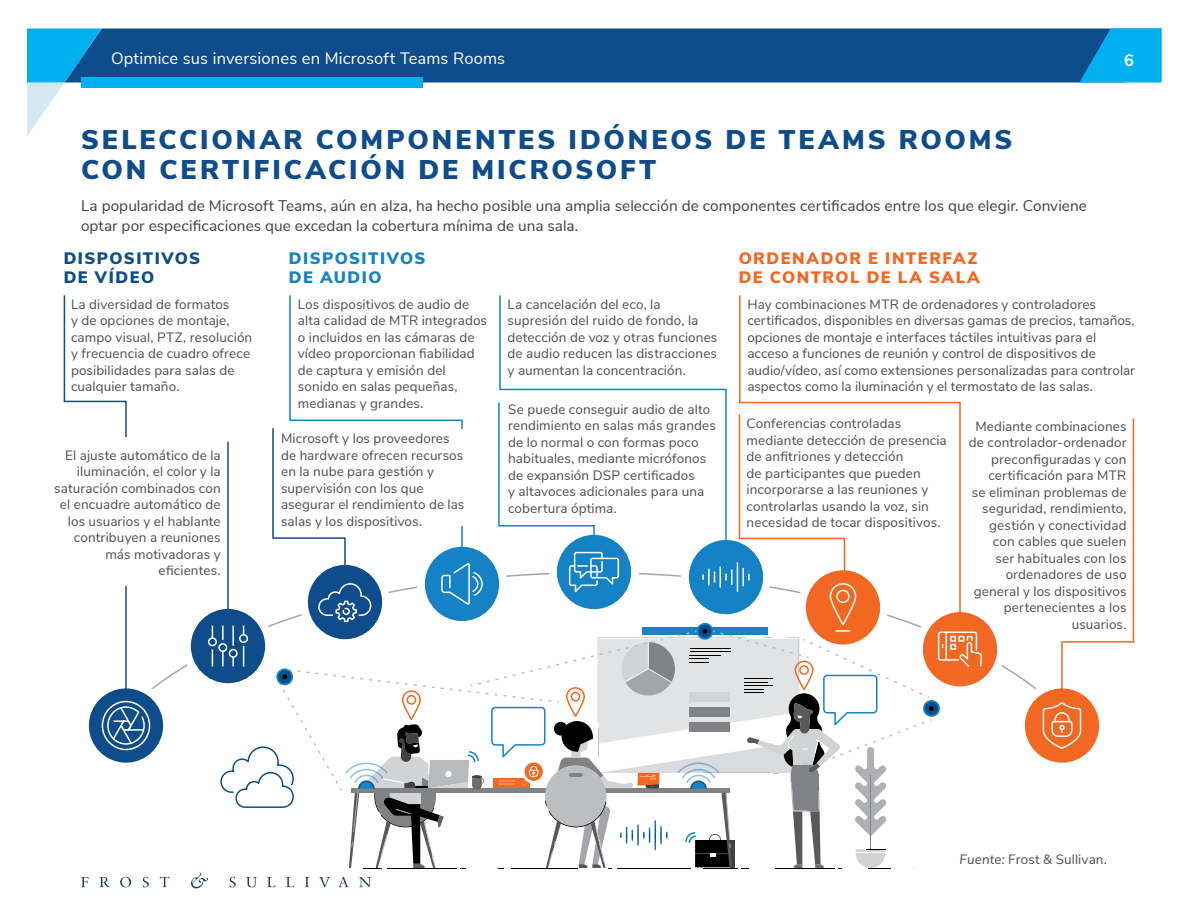
<style>
.page{position:relative;width:1188px;height:918px;background:#fff}
.page>*{position:absolute;margin:0;border:0;box-sizing:border-box;transform-origin:0 0}
.t1{font:900 27px/30px "Nunito Sans";letter-spacing:.105em;color:#0e4c8b}
.t2{font:16.5px "Nunito Sans";letter-spacing:.01em;color:#fff}
.t3{font:900 16.5px/19.5px "Nunito Sans";letter-spacing:.09em;color:#f26722}
.t4{font:900 16.5px/19.5px "Nunito Sans";letter-spacing:.085em;color:#0e4c8b}
.t5{font:900 16.5px/19.5px "Nunito Sans";letter-spacing:.085em;color:#1582c5}
.t6{font:700 16.5px "Nunito Sans";color:#fff}
.t7{font:15.3px/20.2px "Nunito Sans";letter-spacing:.005em;color:#414042}
.t8{font:13.5px/16.5px "Nunito Sans";letter-spacing:.01em;color:#4d4d4f}
.s1{font-style:italic}
</style>
<div class="page">
<div style="left:89px;top:688px;width:74px;height:75px;background:#0e4c8b;border-radius:50%"></div>
<div style="left:191px;top:609px;width:74px;height:74px;background:#0e4c8b;border-radius:50%"></div>
<div style="left:923px;top:612px;width:74px;height:74px;background:#f26722;border-radius:50%"></div>
<div style="left:1025px;top:688px;width:74px;height:75px;background:#f26722;border-radius:50%"></div>
<svg style="left:289px;top:295px;width:2px;height:106px"></svg>
<svg style="left:499px;top:295px;width:228px;height:106px"></svg>
<svg style="left:1042px;top:418px;width:93px;height:332px"></svg>
<svg style="left:212px;top:650px;width:1px;height:16px"></svg>
<svg style="left:220px;top:401px;width:763px;height:468px"></svg>
<div style="left:208px;top:637px;width:9px;height:10px;border:2px solid #fff;border-radius:50%"></div>
<div style="left:218px;top:643px;width:10px;height:9px;border:2px solid #fff;border-radius:50%"></div>
<div style="left:229px;top:649px;width:9px;height:9px;border:2px solid #fff;border-radius:50%"></div>
<div style="left:239px;top:634px;width:9px;height:9px;border:2px solid #fff;border-radius:50%"></div>
<svg style="left:63px;top:295px;width:83px;height:450px"></svg>
<div style="left:102px;top:701px;width:48px;height:49px;border:2px solid #fff;border-radius:50%"></div>
<div style="left:102px;top:28px;width:1060px;height:54px;background:#0e4c8b"></div>
<div style="left:81px;top:77px;width:341px;height:11px;background:#00b0f0"></div>
<svg style="left:27px;top:28px;width:75px;height:108px"></svg>
<svg style="left:1079px;top:29px;width:83px;height:54px;background:#059ddc"></svg>
<svg style="left:81px;top:877px;width:8px;height:10px"></svg>
<svg style="left:100px;top:877px;width:10px;height:10px"></svg>
<svg style="left:120px;top:877px;width:11px;height:10px"></svg>
<svg style="left:143px;top:877px;width:6px;height:10px"></svg>
<svg style="left:160px;top:877px;width:9px;height:10px"></svg>
<svg style="left:229px;top:877px;width:7px;height:10px"></svg>
<svg style="left:246px;top:877px;width:11px;height:10px"></svg>
<svg style="left:267px;top:877px;width:9px;height:10px"></svg>
<svg style="left:286px;top:877px;width:9px;height:10px"></svg>
<svg style="left:305px;top:877px;width:4px;height:10px"></svg>
<svg style="left:319px;top:877px;width:11px;height:10px"></svg>
<svg style="left:338px;top:877px;width:11px;height:10px"></svg>
<svg style="left:359px;top:877px;width:12px;height:10px"></svg>
<svg style="left:191px;top:873px;width:17px;height:15px"></svg>
<div style="left:439px;top:430px;width:47px;height:96px;background:#fff"></div>
<div style="left:102px;top:437px;width:47px;height:149px;background:#fff"></div>
<p class="t2" style="left:111px;top:47px;width:396px">Optimice sus inversiones en Microsoft Teams Rooms</p>
<p class="t6" style="left:1124px;top:48px;width:11px">6</p>
<h1 class="t1" style="left:81px;top:123px;width:933px">SELECCIONAR COMPONENTES IDÓNEOS DE TEAMS ROOMS<br>CON CERTIFICACIÓN DE MICROSOFT</h1>
<p class="t7" style="left:81px;top:195px;width:1008px">La popularidad de Microsoft Teams, aún en alza, ha hecho posible una amplia selección de componentes certificados entre los que elegir. Conviene optar por especificaciones que excedan la cobertura mínima de una sala.</p>
<p class="t4" style="left:64px;top:247px;width:138px">DISPOSITIVOS<br>DE VÍDEO</p>
<p class="t8" style="left:71px;top:295px;width:183px">La diversidad de formatos<br>y de opciones de montaje, campo visual, PTZ, resolución y frecuencia de cuadro ofrece posibilidades para salas de cualquier tamaño.</p>
<p class="t8" style="left:54px;top:446px;width:168px;text-align:right">El ajuste automático de la iluminación, el color y la saturación combinados con el encuadre automático de los usuarios y el hablante contribuyen a reuniones más motivadoras y eficientes.</p>
<p class="t5" style="left:289px;top:247px;width:138px">DISPOSITIVOS<br>DE AUDIO</p>
<p class="t3" style="left:739px;top:247px;width:242px">ORDENADOR E INTERFAZ<br>DE CONTROL DE LA SALA</p>
<p class="t8" style="left:747px;top:295px;width:389px">Hay combinaciones MTR de ordenadores y controladores certificados, disponibles en diversas gamas de precios, tamaños, opciones de montaje e interfaces táctiles intuitivas para el acceso a funciones de reunión y control de dispositivos de audio/vídeo, así como extensiones personalizadas para controlar aspectos como la iluminación y el termostato de las salas.</p>
<p class="t8" style="left:969px;top:417px;width:159px;text-align:right">Mediante combinaciones de controlador-ordenador preconfiguradas y con certificación para MTR<br>se eliminan problemas de seguridad, rendimiento, gestión y conectividad con cables que suelen<br>ser habituales con los ordenadores de uso general y los dispositivos pertenecientes a los usuarios.</p>
<p class="t8" style="left:508px;top:295px;width:211px">La cancelación del eco, la supresión del ruido de fondo, la detección de voz y otras funciones de audio reducen las distracciones y aumentan la concentración.</p>
<p class="t8" style="left:298px;top:295px;width:191px">Los dispositivos de audio de alta calidad de MTR integrados o incluidos en las cámaras de vídeo proporcionan fiabilidad de captura y emisión del sonido en salas pequeñas, medianas y grandes.</p>
<p class="t8" style="left:508px;top:400px;width:209px">Se puede conseguir audio de alto rendimiento en salas más grandes de lo normal o con formas poco habituales, mediante micrófonos de expansión DSP certificados<br>y altavoces adicionales para una cobertura óptima.</p>
<p class="t8" style="left:747px;top:414px;width:202px">Conferencias controladas mediante detección de presencia de anfitriones y detección<br>de participantes que pueden incorporarse a las reuniones y controlarlas usando la voz, sin necesidad de tocar dispositivos.</p>
<p class="t8" style="left:281px;top:430px;width:185px">Microsoft y los proveedores de hardware ofrecen recursos en la nube para gestión y supervisión con los que asegurar el rendimiento de las salas y los dispositivos.</p>
<p class="t8" style="left:959px;top:850px;width:149px"><span class="s1">Fuente:</span> Frost &amp; Sullivan.</p>
</div>
